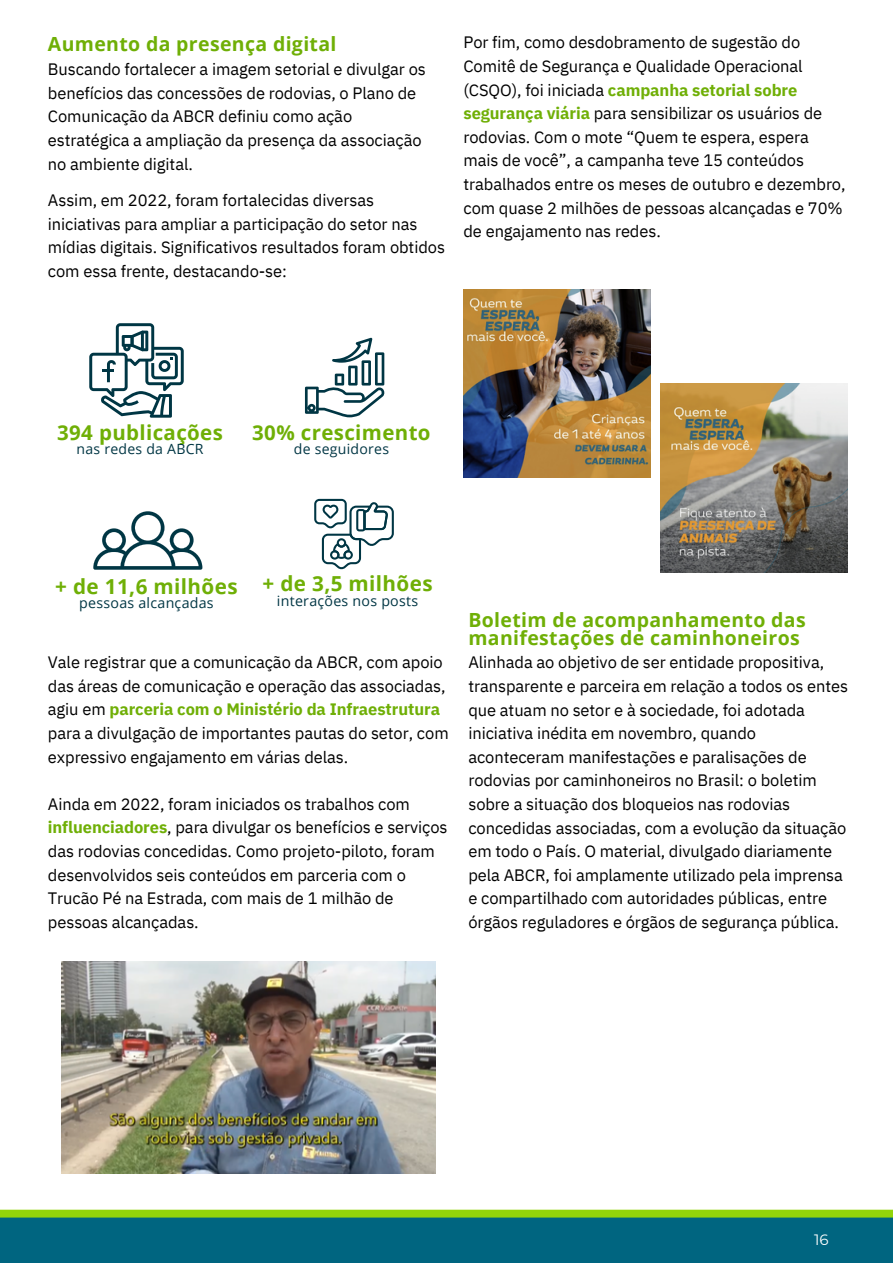
<style>
.page{position:relative;width:893px;height:1264px;background:#fff}
.page>*{position:absolute;margin:0;border:0;box-sizing:border-box;transform-origin:0 0}
.t1{font:700 20.7px "Open Sans";letter-spacing:.02em;color:#6faf06}
.t2{font:700 20.4px "Open Sans";letter-spacing:.02em;color:#6faf06}
.t3{font:700 19.5px/18px "Open Sans";letter-spacing:.02em;color:#6faf06}
.t4{font:16.5px/23.5px "IBM Plex Sans";letter-spacing:-.005em;color:#000}
.t5{font:15px "Montserrat";color:#fff}
.t6{font:14.25px "Open Sans";letter-spacing:.02em;color:#003644}
.t7{font:14.1px "Open Sans";letter-spacing:.02em;color:#003644}
.s1{font-weight:700;color:#6faf06}
</style>
<div class="page">
<div style="left:0;top:1213px;width:892px;height:49px;background:#006580"></div>
<div style="left:0;top:1209px;width:892px;height:8px;background:#92d409"></div>
<svg style="left:89px;top:323px;width:95px;height:94px"></svg>
<svg style="left:305px;top:338px;width:80px;height:79px"></svg>
<svg style="left:93px;top:511px;width:109px;height:58px"></svg>
<svg style="left:314px;top:499px;width:80px;height:70px"></svg>
<img style="left:463px;top:290px;width:187px;height:188px">
<img style="left:660px;top:384px;width:186px;height:188px">
<img style="left:62px;top:961px;width:373px;height:211px">
<p class="t3" style="left:48px;top:35px;width:290px">Aumento da presença digital</p>
<p class="t4" style="left:48px;top:57px;width:379px">Buscando fortalecer a imagem setorial e divulgar os benefícios das concessões de rodovias, o Plano de Comunicação da ABCR definiu como ação estratégica a ampliação da presença da associação no ambiente digital.</p>
<p class="t4" style="left:48px;top:188px;width:398px">Assim, em 2022, foram fortalecidas diversas iniciativas para ampliar a participação do setor nas mídias digitais. Significativos resultados foram obtidos com essa frente, destacando-se:</p>
<p class="t4" style="left:463px;top:30px;width:383px">Por fim, como desdobramento de sugestão do Comitê de Segurança e Qualidade Operacional (CSQO), foi iniciada <span class="s1">campanha setorial sobre segurança viária</span> para sensibilizar os usuários de rodovias. Com o mote “Quem te espera, espera mais de você”, a campanha teve 15 conteúdos trabalhados entre os meses de outubro e dezembro, com quase 2 milhões de pessoas alcançadas e 70% de engajamento nas redes.</p>
<p class="t2" style="left:57px;top:418px;width:167px">394 publicações</p>
<p class="t7" style="left:77px;top:439px;width:128px">nas redes da ABCR</p>
<p class="t2" style="left:252px;top:418px;width:180px">30% crescimento</p>
<p class="t7" style="left:294px;top:439px;width:97px">de seguidores</p>
<p class="t1" style="left:55px;top:571px;width:184px">+ de 11,6 milhões</p>
<p class="t6" style="left:79px;top:593px;width:136px">pessoas alcançadas</p>
<p class="t1" style="left:262px;top:569px;width:172px">+ de 3,5 milhões</p>
<p class="t6" style="left:277px;top:590px;width:143px">interações nos posts</p>
<p class="t4" style="left:48px;top:650px;width:402px">Vale registrar que a comunicação da ABCR, com apoio das áreas de comunicação e operação das associadas, agiu em <span class="s1">parceria com o Ministério da Infraestrutura </span>para a divulgação de importantes pautas do setor, com expressivo engajamento em várias delas.</p>
<p class="t4" style="left:48px;top:791px;width:401px">Ainda em 2022, foram iniciados os trabalhos com <span class="s1">influenciadores</span>, para divulgar os benefícios e serviços das rodovias concedidas. Como projeto-piloto, foram desenvolvidos seis conteúdos em parceria com o Trucão Pé na Estrada, com mais de 1 milhão de pessoas alcançadas.</p>
<p class="t3" style="left:468px;top:610px;width:339px">Boletim de acompanhamento das manifestações de caminhoneiros</p>
<p class="t4" style="left:468px;top:650px;width:381px">Alinhada ao objetivo de ser entidade propositiva, transparente e parceira em relação a todos os entes que atuam no setor e à sociedade, foi adotada iniciativa inédita em novembro, quando aconteceram manifestações e paralisações de rodovias por caminhoneiros no Brasil: o boletim sobre a situação dos bloqueios nas rodovias concedidas associadas, com a evolução da situação em todo o País. O material, divulgado diariamente pela ABCR, foi amplamente utilizado pela imprensa e compartilhado com autoridades públicas, entre órgãos reguladores e órgãos de segurança pública.</p>
<p class="t5" style="left:814px;top:1230px;width:16px">16</p>
</div>
